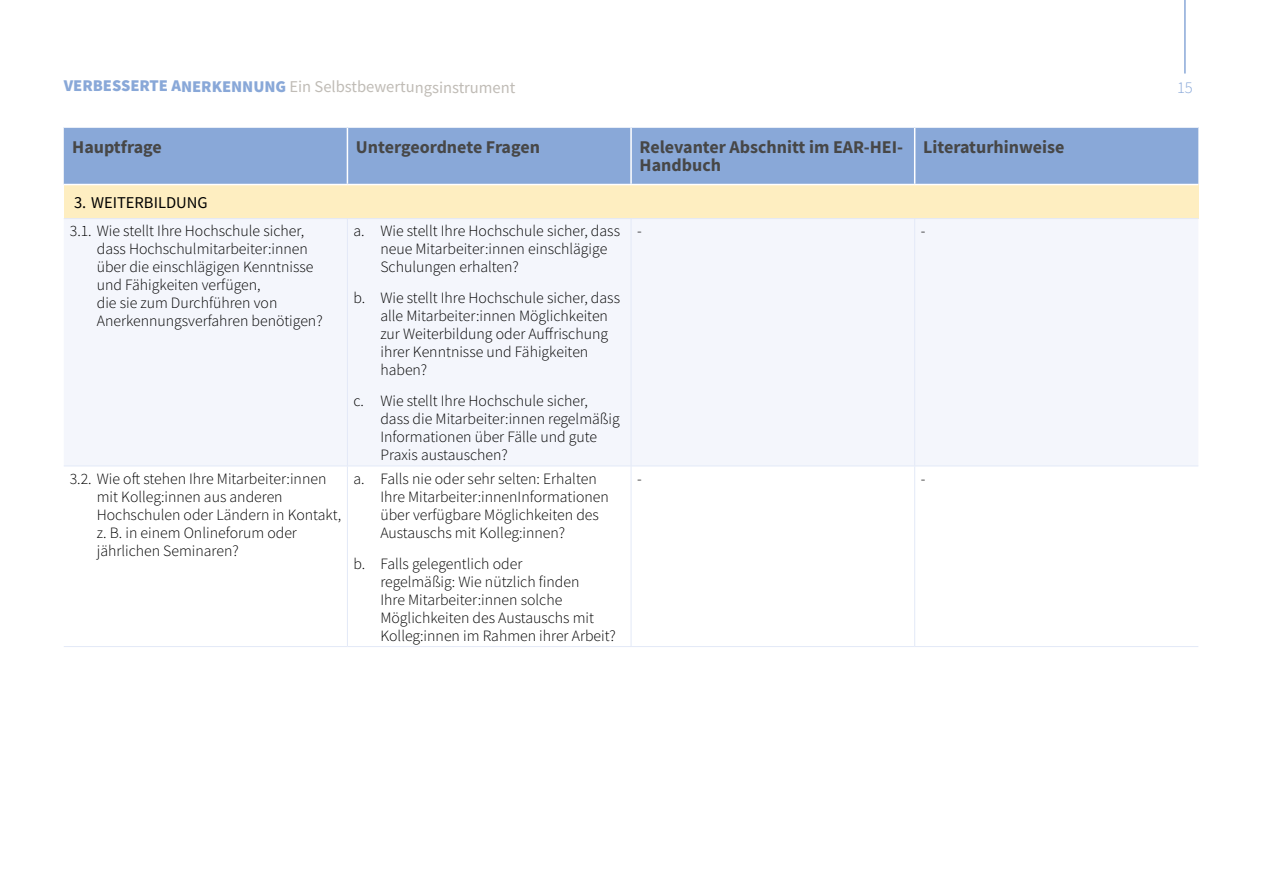
<style>
.page{position:relative;width:1263px;height:893px;background:#fff}
.page>*{position:absolute;margin:0;border:0;box-sizing:border-box;transform-origin:0 0}
.t1{font:700 18px/18px "Source Sans Pro";color:#474747}
.t2{font:16.5px "Source Sans Pro";letter-spacing:-.005em;color:#c0bcb6}
.t3{font:16.5px "Source Sans Pro";color:#000}
.t4{font:300 16.5px "Source Sans Pro";color:#89a8d8}
.t5{font:300 15.75px/18px "Source Sans Pro";color:#000}
.s1{font-weight:900;color:#89a8d8}
</style>
<div class="page">
<hr style="left:1184px;top:0;width:2px;height:74px;background:#89a8d8">
<div style="left:64px;top:128px;width:1134px;height:56px;background:#89a8d8"></div>
<div style="left:64px;top:185px;width:1134px;height:34px;background:#feeec1"></div>
<div style="left:64px;top:219px;width:1134px;height:247px;background:#f4f6fc"></div>
<hr style="left:347px;top:128px;width:1px;height:56px;background:#fff">
<hr style="left:630px;top:128px;width:2px;height:56px;background:#fff">
<hr style="left:914px;top:128px;width:1px;height:56px;background:#fff">
<hr style="left:64px;top:218px;width:283px;height:1px;background:#e3e9f7">
<hr style="left:347px;top:218px;width:284px;height:1px;background:#e3e9f7">
<hr style="left:347px;top:219px;width:1px;height:247px;background:#e3e9f7">
<hr style="left:631px;top:218px;width:284px;height:1px;background:#e3e9f7">
<hr style="left:631px;top:219px;width:1px;height:247px;background:#e3e9f7">
<hr style="left:915px;top:218px;width:283px;height:1px;background:#e3e9f7">
<hr style="left:914px;top:219px;width:1px;height:247px;background:#e3e9f7">
<hr style="left:64px;top:466px;width:283px;height:1px;background:#e3e9f7">
<hr style="left:347px;top:466px;width:284px;height:1px;background:#e3e9f7">
<hr style="left:347px;top:466px;width:1px;height:180px;background:#e3e9f7">
<hr style="left:631px;top:466px;width:284px;height:1px;background:#e3e9f7">
<hr style="left:631px;top:466px;width:1px;height:180px;background:#e3e9f7">
<hr style="left:915px;top:466px;width:283px;height:1px;background:#e3e9f7">
<hr style="left:914px;top:466px;width:1px;height:180px;background:#e3e9f7">
<hr style="left:64px;top:646px;width:283px;height:1px;background:#e3e9f7">
<hr style="left:347px;top:646px;width:284px;height:1px;background:#e3e9f7">
<hr style="left:631px;top:646px;width:284px;height:1px;background:#e3e9f7">
<hr style="left:915px;top:646px;width:283px;height:1px;background:#e3e9f7">
<p class="t2" style="left:64px;top:76px;width:453px"><span class="s1">VERBESSERTE ANERKENNUNG</span> Ein Selbstbewertungsinstrument</p>
<p class="t4" style="left:1177px;top:78px;width:17px">15</p>
<p class="t1" style="left:72px;top:138px;width:91px">Hauptfrage</p>
<p class="t1" style="left:356px;top:138px;width:186px">Untergeordnete Fragen</p>
<p class="t1" style="left:639px;top:138px;width:265px">Relevanter Abschnitt im EAR-HEI-<br>Handbuch</p>
<p class="t1" style="left:923px;top:138px;width:143px">Literaturhinweise</p>
<p class="t3" style="left:74px;top:192px;width:135px">3. WEITERBILDUNG</p>
<p class="t5" style="left:97px;top:222px;width:227px;text-indent:-27px">3.1. Wie stellt Ihre Hochschule sicher, dass Hochschulmitarbeiter:innen über die einschlägigen Kenntnisse und Fähigkeiten verfügen,<br>die sie zum Durchführen von Anerkennungsverfahren benötigen?</p>
<p class="t5" style="left:380px;top:222px;width:241px;text-indent:-27px">a. Wie stellt Ihre Hochschule sicher, dass neue Mitarbeiter:innen einschlägige<br>Schulungen erhalten?</p>
<p class="t5" style="left:637px;top:222px;width:6px">-</p>
<p class="t5" style="left:921px;top:222px;width:6px">-</p>
<p class="t5" style="left:380px;top:289px;width:241px;text-indent:-27px">b. Wie stellt Ihre Hochschule sicher, dass alle Mitarbeiter:innen Möglichkeiten zur Weiterbildung oder Auffrischung ihrer Kenntnisse und Fähigkeiten haben?</p>
<p class="t5" style="left:380px;top:392px;width:241px;text-indent:-27px">c. Wie stellt Ihre Hochschule sicher, dass die Mitarbeiter:innen regelmäßig Informationen über Fälle und gute Praxis austauschen?</p>
<p class="t5" style="left:97px;top:470px;width:246px;text-indent:-27px">3.2. Wie oft stehen Ihre Mitarbeiter:innen mit Kolleg:innen aus anderen Hochschulen oder Ländern in Kontakt, z. B. in einem Onlineforum oder jährlichen Seminaren?</p>
<p class="t5" style="left:380px;top:470px;width:230px;text-indent:-27px">a. Falls nie oder sehr selten: Erhalten Ihre Mitarbeiter:innenInformationen über verfügbare Möglichkeiten des Austauschs mit Kolleg:innen?</p>
<p class="t5" style="left:380px;top:554px;width:237px;text-indent:-27px">b. Falls gelegentlich oder<br>regelmäßig: Wie nützlich finden<br>Ihre Mitarbeiter:innen solche<br>Möglichkeiten des Austauschs mit<br>Kolleg:innen im Rahmen ihrer Arbeit?</p>
<p class="t5" style="left:637px;top:470px;width:6px">-</p>
<p class="t5" style="left:921px;top:470px;width:6px">-</p>
</div>
